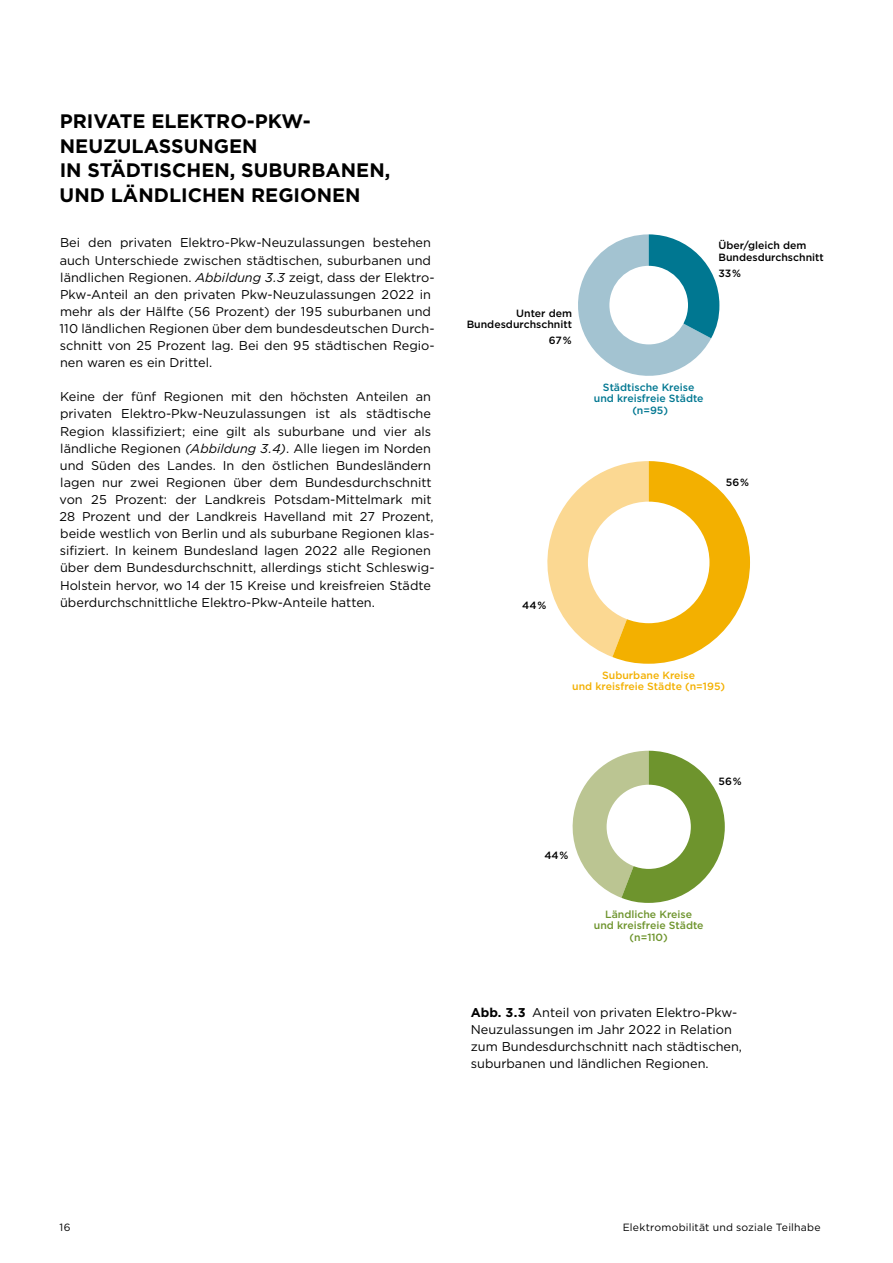
<style>
.page{position:relative;width:893px;height:1263px;background:#fff}
.page>*{position:absolute;margin:0;border:0;box-sizing:border-box;transform-origin:0 0}
.Titel_2{font:700 19.5px/24.8px "Gotham";color:#000}
.Lauftext_8_5pt_Book{font:12.75px/17.1px "Gotham";color:#000}
.Bild_Legende{font:12.75px/17.1px "Gotham";color:#000}
.t1{font:500 10.5px/11.2px "Gotham";color:#000}
.t2{font:500 10.5px/11.2px "Gotham";color:#007791;text-align:center}
.t3{font:500 10.5px/11.2px "Gotham";color:#f3b000;text-align:center}
.t4{font:500 10.5px/11.2px "Gotham";color:#6e942d;text-align:center}
.t5{font:10.5px "Gotham";letter-spacing:.02em;color:#000}
.s1{font-style:italic}
.s2{font-weight:700}
</style>
<div class="page">
<svg style="left:547px;top:461px;width:203px;height:203px"></svg>
<div style="left:588px;top:502px;width:121px;height:121px;background:#fff;border-radius:50%"></div>
<svg style="left:572px;top:751px;width:153px;height:152px"></svg>
<div style="left:607px;top:785px;width:84px;height:84px;background:#fff;border-radius:50%"></div>
<svg style="left:578px;top:234px;width:141px;height:142px"></svg>
<div style="left:609px;top:266px;width:79px;height:78px;background:#fff;border-radius:50%"></div>
<p class="Titel_2" style="left:60px;top:108px;width:332px">PRIVATE ELEKTRO-PKW-<br>NEUZULASSUNGEN<br>IN STÄDTISCHEN, SUBURBANEN,<br>UND LÄNDLICHEN REGIONEN</p>
<p class="Lauftext_8_5pt_Book" style="left:59px;top:234px;width:377px">Bei den privaten Elektro-Pkw-Neuzulassungen bestehen auch Unterschiede zwischen städtischen, suburbanen und ländlichen Regionen. <span class="s1">Abbildung 3.3</span> zeigt, dass der Elektro-Pkw-Anteil an den privaten Pkw-Neuzulassungen 2022 in mehr als der Hälfte (56 Prozent) der 195 suburbanen und 110 ländlichen Regionen über dem bundesdeutschen Durch&shy;schnitt von 25 Prozent lag. Bei den 95 städtischen Regio&shy;nen waren es ein Drittel.</p>
<p class="Lauftext_8_5pt_Book" style="left:59px;top:388px;width:377px">Keine der fünf Regionen mit den höchsten Anteilen an privaten Elektro-Pkw-Neuzulassungen ist als städtische Region klassifiziert; eine gilt als suburbane und vier als ländliche Regionen <span class="s1">(Abbildung 3.4)</span>. Alle liegen im Norden und Süden des Landes. In den östlichen Bundesländern lagen nur zwei Regionen über dem Bundesdurchschnitt von 25 Prozent: der Landkreis Potsdam-Mittelmark mit 28 Prozent und der Landkreis Havelland mit 27 Prozent, beide westlich von Berlin und als suburbane Regionen klas&shy;sifiziert. In keinem Bundesland lagen 2022 alle Regionen über dem Bundesdurchschnitt, allerdings sticht Schleswig-Holstein hervor, wo 14 der 15 Kreise und kreisfreien Städte überdurchschnittliche Elektro-Pkw-Anteile hatten.</p>
<p class="t2" style="left:594px;top:382px;width:111px">Städtische Kreise und kreisfreie Städte (n=95)</p>
<p class="t1" style="left:467px;top:307px;width:107px;text-align:right">Unter dem<br>Bundesdurchschnitt</p>
<p class="t1" style="left:549px;top:334px;width:24px">67%</p>
<p class="t1" style="left:522px;top:600px;width:26px">44%</p>
<p class="t1" style="left:718px;top:240px;width:107px">Über/gleich dem<br>Bundesdurchschnitt</p>
<p class="t1" style="left:718px;top:268px;width:24px">33%</p>
<p class="t1" style="left:726px;top:477px;width:25px">56%</p>
<p class="t3" style="left:572px;top:669px;width:154px">Suburbane Kreise<br>und kreisfreie Städte (n=195)</p>
<p class="t1" style="left:718px;top:775px;width:25px">56%</p>
<p class="t1" style="left:544px;top:850px;width:26px">44%</p>
<p class="t4" style="left:594px;top:909px;width:111px">Ländliche Kreise<br>und kreisfreie Städte (n=110)</p>
<p class="Bild_Legende" style="left:471px;top:1004px;width:273px"><span class="s2">Abb. 3.3</span> Anteil von privaten Elektro-Pkw-Neuzulassungen im Jahr 2022 in Relation zum Bundesdurchschnitt nach städtischen, suburbanen und ländlichen Regionen.</p>
<p class="t5" style="left:60px;top:1220px;width:12px">16</p>
<p class="t5" style="left:623px;top:1221px;width:199px">Elektromobilität und soziale Teilhabe</p>
</div>
